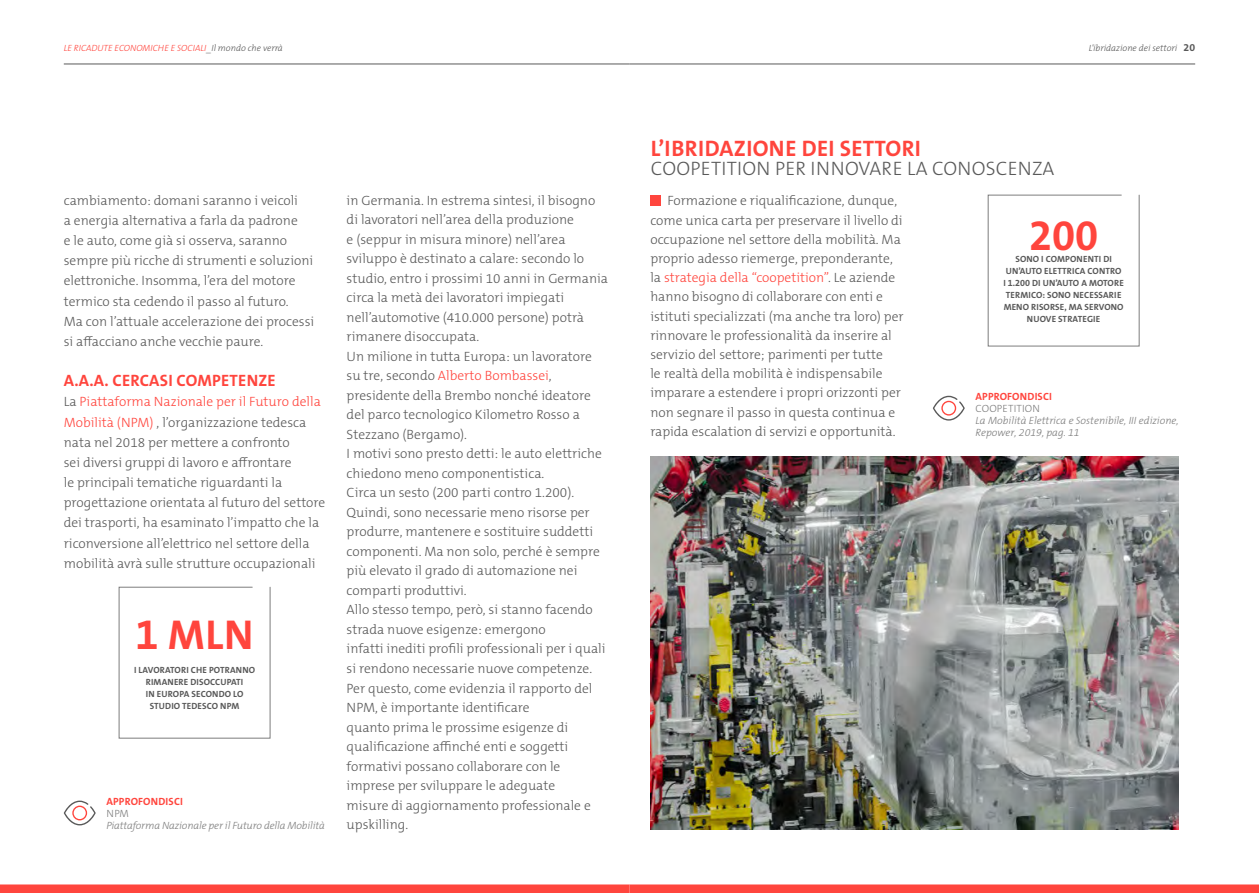
<style>
.page{position:relative;width:1259px;height:893px;background:#fff}
.page>*{position:absolute;margin:0;border:0;box-sizing:border-box;transform-origin:0 0}
.t1{font:700 42px "The Mix B W7";letter-spacing:.005em;color:#ff453d}
.t2{font:700 22.5px "The Mix B W7";letter-spacing:.015em;color:#ff453d}
.t3{font:300 19.5px "The Mix B W3";letter-spacing:.015em;color:#595959}
.t4{font:700 16.5px "The Mix B W7";letter-spacing:.015em;color:#ff453d}
.t5{font:300 13.5px/19.5px "The Mix B W3";color:#595959}
.t6{font:italic 300 10.5px/12px "The Mix B W3";color:#7d7d7d}
.t7{font:700 10.5px "The Mix B W7";letter-spacing:.015em;color:#ff453d}
.t8{font:300 10.5px "The Mix B W3";letter-spacing:.015em;color:#7d7d7d}
.t9{font:700 9px/12px "The Mix B W7";letter-spacing:.015em;color:#595959;text-align:center}
.t10{font:italic 300 9px "The Mix B W3";color:#ff453d}
.t11{font:italic 300 9px "The Mix B W3";color:#595959}
.s1{color:#595959}
.s2{font-family:"The Mix B W7";font-weight:700;font-style:normal;font-size:10.5px}
.s3{color:#ff453d}
</style>
<div class="page">
<div style="left:629px;top:884px;width:630px;height:9px;background:#ff453d"></div>
<div style="left:0;top:884px;width:629px;height:9px;background:#ff453d"></div>
<hr style="left:629px;top:64px;width:566px;height:1px;background:#595959">
<hr style="left:64px;top:64px;width:565px;height:1px;background:#595959">
<svg style="left:118px;top:586px;width:153px;height:153px"></svg>
<svg style="left:987px;top:194px;width:153px;height:153px"></svg>
<svg style="left:64px;top:801px;width:32px;height:24px"></svg>
<svg style="left:933px;top:396px;width:31px;height:25px"></svg>
<div style="left:650px;top:195px;width:11px;height:10px;background:#ff453d"></div>
<img style="left:651px;top:457px;width:527px;height:372px">
<p class="t10" style="left:64px;top:43px;width:221px">LE RICADUTE ECONOMICHE E SOCIALI<span class="s1">_Il mondo che verrà</span></p>
<p class="t11" style="left:1088px;top:43px;width:108px">L’ibridazione dei settori <span class="s2">20</span></p>
<p class="t5" style="left:64px;top:190px;width:252px;line-height:20.1px">cambiamento: domani saranno i veicoli<br>a energia alternativa a farla da padrone<br>e le auto, come già si osserva, saranno sempre più ricche di strumenti e soluzioni elettroniche. Insomma, l’era del motore termico sta cedendo il passo al futuro.<br>Ma con l’attuale accelerazione dei processi si affacciano anche vecchie paure.</p>
<p class="t4" style="left:64px;top:370px;width:213px">A.A.A. CERCASI COMPETENZE</p>
<p class="t5" style="left:64px;top:392px;width:263px;line-height:20.1px">La <span class="s3">Piattaforma Nazionale per il Futuro della Mobilità (NPM)</span> , l’organizzazione tedesca nata nel 2018 per mettere a confronto<br>sei diversi gruppi di lavoro e affrontare<br>le principali tematiche riguardanti la progettazione orientata al futuro del settore dei trasporti, ha esaminato l’impatto che la riconversione all’elettrico nel settore della mobilità avrà sulle strutture occupazionali</p>
<h1 class="t1" style="left:135px;top:607px;width:120px">1 MLN</h1>
<p class="t9" style="left:134px;top:663px;width:123px">I LAVORATORI CHE POTRANNO<br>RIMANERE DISOCCUPATI<br>IN EUROPA SECONDO LO<br>STUDIO TEDESCO NPM</p>
<p class="t7" style="left:106px;top:795px;width:78px">APPROFONDISCI</p>
<p class="t8" style="left:106px;top:807px;width:24px">NPM</p>
<p class="t6" style="left:106px;top:820px;width:220px">Piattaforma Nazionale per il Futuro della Mobilità</p>
<p class="t5" style="left:347px;top:191px;width:263px">in Germania. In estrema sintesi, il bisogno di lavoratori nell’area della produzione<br>e (seppur in misura minore) nell’area sviluppo è destinato a calare: secondo lo studio, entro i prossimi 10 anni in Germania circa la metà dei lavoratori impiegati nell’automotive (410.000 persone) potrà rimanere disoccupata.<br>Un milione in tutta Europa: un lavoratore su tre, secondo <span class="s3">Alberto Bombassei</span>, presidente della Brembo nonché ideatore del parco tecnologico Kilometro Rosso a Stezzano (Bergamo).<br>I motivi sono presto detti: le auto elettriche chiedono meno componentistica.<br>Circa un sesto (200 parti contro 1.200).<br>Quindi, sono necessarie meno risorse per produrre, mantenere e sostituire suddetti componenti. Ma non solo, perché è sempre più elevato il grado di automazione nei comparti produttivi.<br>Allo stesso tempo, però, si stanno facendo strada nuove esigenze: emergono<br>infatti inediti profili professionali per i quali si rendono necessarie nuove competenze.<br>Per questo, come evidenzia il rapporto del NPM, è importante identificare<br>quanto prima le prossime esigenze di qualificazione affinché enti e soggetti formativi possano collaborare con le imprese per sviluppare le adeguate<br>misure di aggiornamento professionale e upskilling.</p>
<h2 class="t2" style="left:651px;top:134px;width:271px">L’IBRIDAZIONE DEI SETTORI</h2>
<h3 class="t3" style="left:651px;top:156px;width:405px">COOPETITION PER INNOVARE LA CONOSCENZA</h3>
<p class="t5" style="left:650px;top:191px;width:255px;text-indent:17px">Formazione e riqualificazione, dunque, come unica carta per preservare il livello di occupazione nel settore della mobilità. Ma proprio adesso riemerge, preponderante, la <span class="s3">strategia della “coopetition”</span>. Le aziende hanno bisogno di collaborare con enti e istituti specializzati (ma anche tra loro) per rinnovare le professionalità da inserire al servizio del settore; parimenti per tutte<br>le realtà della mobilità è indispensabile imparare a estendere i propri orizzonti per non segnare il passo in questa continua e rapida escalation di servizi e opportunità.</p>
<h1 class="t1" style="left:1029px;top:209px;width:71px">200</h1>
<p class="t9" style="left:1003px;top:253px;width:122px">SONO I COMPONENTI DI<br>UN’AUTO ELETTRICA CONTRO<br>I 1.200 DI UN’AUTO A MOTORE<br>TERMICO: SONO NECESSARIE<br>MENO RISORSE, MA SERVONO<br>NUOVE STRATEGIE</p>
<p class="t7" style="left:975px;top:390px;width:78px">APPROFONDISCI</p>
<p class="t8" style="left:975px;top:402px;width:66px">COOPETITION</p>
<p class="t6" style="left:975px;top:415px;width:205px">La Mobilità Elettrica e Sostenibile, III edizione,<br>Repower, 2019, pag. 11</p>
</div>
